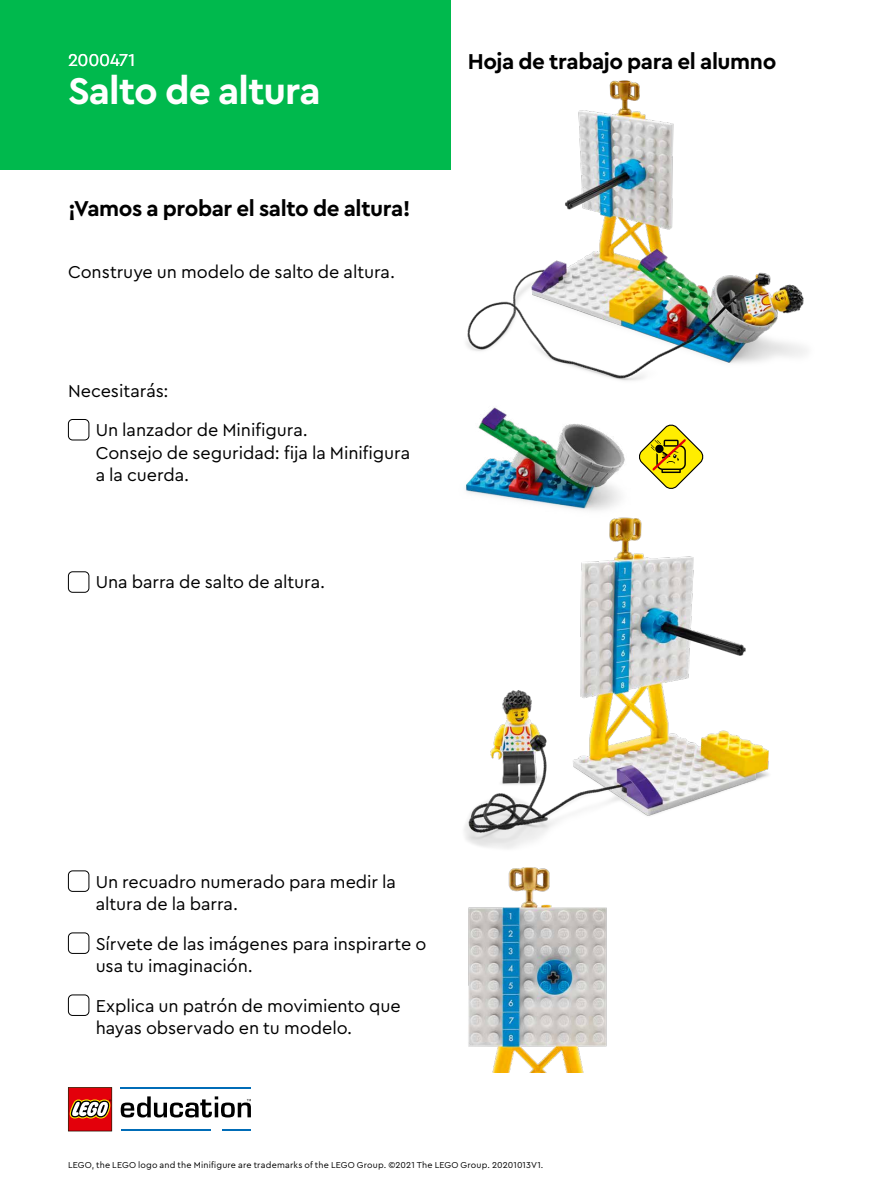
<style>
.page{position:relative;width:893px;height:1191px;background:#fff}
.page>*{position:absolute;margin:0;border:0;box-sizing:border-box;transform-origin:0 0}
.t1{font:700 39px "Cera Pro";letter-spacing:-.02em;color:#fff}
.t2{font:700 22.5px "Cera Pro";letter-spacing:-.02em;color:#000}
.t3{font:18px/22.5px "Cera Pro";letter-spacing:-.005em;color:#000}
.t4{font:18px "Cera Pro";letter-spacing:-.015em;color:#fff}
.t5{font:9px "Cera Pro";letter-spacing:.025em;color:#000}
</style>
<div class="page">
<img style="left:466px;top:80px;width:341px;height:301px">
<img style="left:465px;top:407px;width:160px;height:96px">
<img style="left:464px;top:503px;width:305px;height:346px">
<img style="left:468px;top:867px;width:139px;height:206px">
<div style="left:0;top:0;width:451px;height:170px;background:#00b94d"></div>
<svg style="left:639px;top:424px;width:65px;height:65px"></svg>
<div style="left:68px;top:870px;width:21px;height:21px;border:1px solid #000;border-radius:4px"></div>
<div style="left:68px;top:932px;width:21px;height:21px;border:1px solid #000;border-radius:4px"></div>
<div style="left:68px;top:994px;width:21px;height:21px;border:1px solid #000;border-radius:4px"></div>
<div style="left:68px;top:571px;width:21px;height:21px;border:1px solid #000;border-radius:4px"></div>
<div style="left:68px;top:419px;width:21px;height:21px;border:1px solid #000;border-radius:4px"></div>
<hr style="left:121px;top:1087px;width:130px;height:2px;background:#006cb7">
<hr style="left:121px;top:1129px;width:90px;height:2px;background:#006cb7">
<hr style="left:223px;top:1129px;width:28px;height:2px;background:#006cb7">
<svg style="left:121px;top:1096px;width:130px;height:21px"></svg>
<svg style="left:68px;top:1087px;width:44px;height:44px;background:#c43c33"></svg>
<p class="t4" style="left:68px;top:48px;width:69px">2000471</p>
<p class="t2" style="left:468px;top:47px;width:310px">Hoja de trabajo para el alumno</p>
<h1 class="t1" style="left:68px;top:65px;width:254px">Salto de altura</h1>
<p class="t2" style="left:68px;top:193px;width:344px">¡Vamos a probar el salto de altura!</p>
<p class="t3" style="left:68px;top:260px;width:328px">Construye un modelo de salto de altura.</p>
<p class="t3" style="left:96px;top:370px;width:214px;line-height:39.5px;text-indent:-28px">Necesitarás:<br>Un lanzador de Minifigura.</p>
<p class="t3" style="left:96px;top:440px;width:316px">Consejo de seguridad: fija la Minifigura a la cuerda.</p>
<p class="t3" style="left:96px;top:570px;width:231px">Una barra de salto de altura.</p>
<p class="t3" style="left:96px;top:869px;width:302px">Un recuadro numerado para medir la altura de la barra.</p>
<p class="t3" style="left:96px;top:931px;width:332px">Sírvete de las imágenes para inspirarte o usa tu imaginación.</p>
<p class="t3" style="left:96px;top:993px;width:307px">Explica un patrón de movimiento que hayas observado en tu modelo.</p>
<p class="t5" style="left:68px;top:1159px;width:477px">LEGO, the LEGO logo and the Minifigure are trademarks of the LEGO Group. ©2021 The LEGO Group. 20201013V1.</p>
</div>
